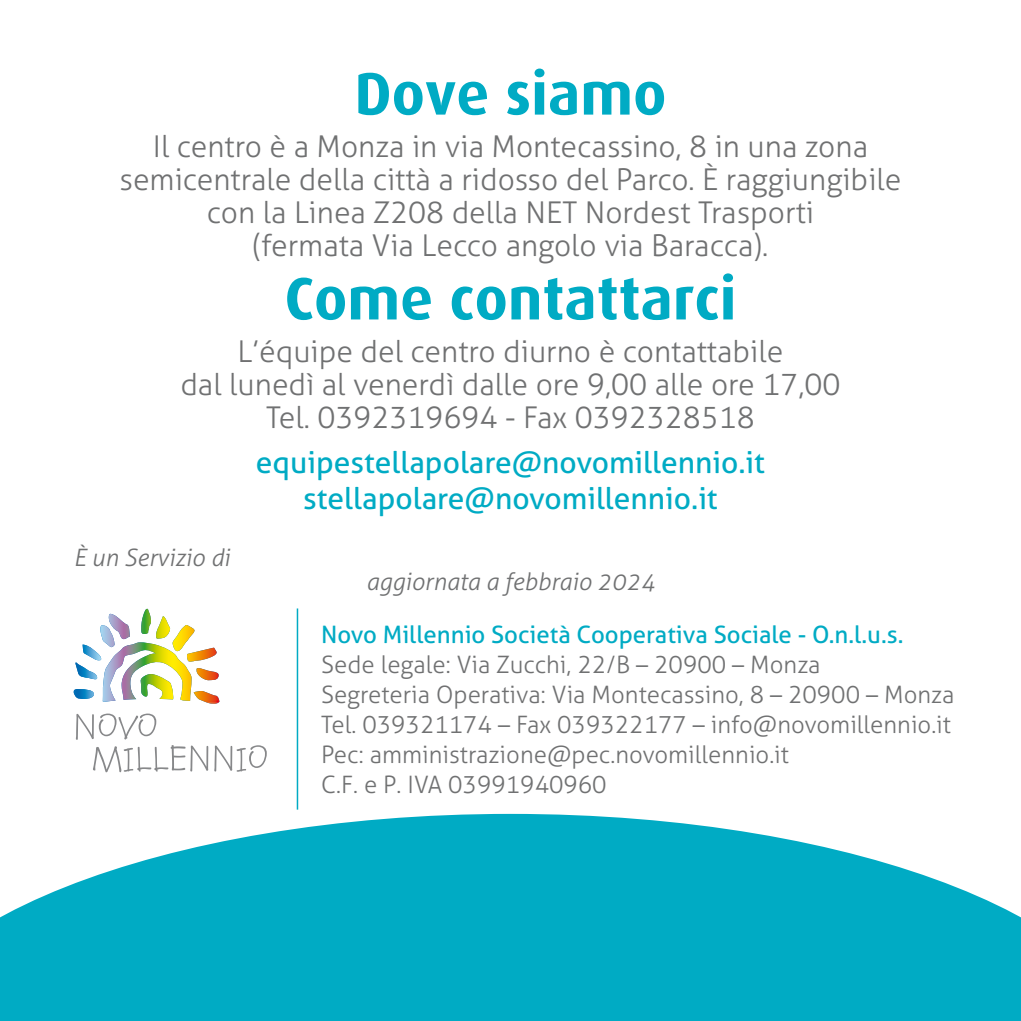
<style>
.page{position:relative;width:1021px;height:1021px;background:#fff}
.page>*{position:absolute;margin:0;border:0;box-sizing:border-box;transform-origin:0 0}
.t1{font:700 60px "Dax";color:#00abc4}
.t2{font:300 30px/33px "Aller";color:#707172;text-align:center}
.t3{font:30px/36px "Aller";color:#00abc4;text-align:center}
.t4{font:300 24px/30px "Aller";color:#707172}
.t5{font:24px "Aller";color:#00abc4}
.t6{font:italic 300 24px "Aller";color:#707172}
</style>
<div class="page">
<img style="left:83px;top:609px;width:134px;height:93px">
<svg style="left:76px;top:713px;width:80px;height:26px"></svg>
<svg style="left:93px;top:745px;width:115px;height:27px"></svg>
<svg style="left:214px;top:745px;width:53px;height:26px"></svg>
<hr style="left:297px;top:608px;width:1px;height:201px;background:#00abc4">
<svg style="left:0;top:813px;width:1020px;height:207px;fill:#00abc4"></svg>
<h1 class="t1" style="left:354px;top:60px;width:313px">Dove siamo</h1>
<p class="t2" style="left:119px;top:130px;width:783px">Il centro è a Monza in via Montecassino, 8 in una zona semicentrale della città a ridosso del Parco. È raggiungibile con la Linea Z208 della NET Nordest Trasporti<br>(fermata Via Lecco angolo via Baracca).</p>
<h1 class="t1" style="left:284px;top:265px;width:453px">Come contattarci</h1>
<p class="t2" style="left:180px;top:335px;width:661px">L’équipe del centro diurno è contattabile<br>dal lunedì al venerdì dalle ore 9,00 alle ore 17,00<br>Tel. 0392319694 - Fax 0392328518</p>
<p class="t3" style="left:256px;top:444px;width:510px">equipestellapolare@novomillennio.it stellapolare@novomillennio.it</p>
<p class="t6" style="left:73px;top:543px;width:158px">È un Servizio di</p>
<p class="t6" style="left:366px;top:567px;width:290px">aggiornata a febbraio 2024</p>
<p class="t5" style="left:321px;top:619px;width:583px">Novo Millennio Società Cooperativa Sociale - O.n.l.u.s.</p>
<p class="t4" style="left:321px;top:649px;width:634px">Sede legale: Via Zucchi, 22/B – 20900 – Monza<br>Segreteria Operativa: Via Montecassino, 8 – 20900 – Monza Tel. 039321174 – Fax 039322177 – info@novomillennio.it Pec: amministrazione@pec.novomillennio.it<br>C.F. e P. IVA 03991940960</p>
</div>
